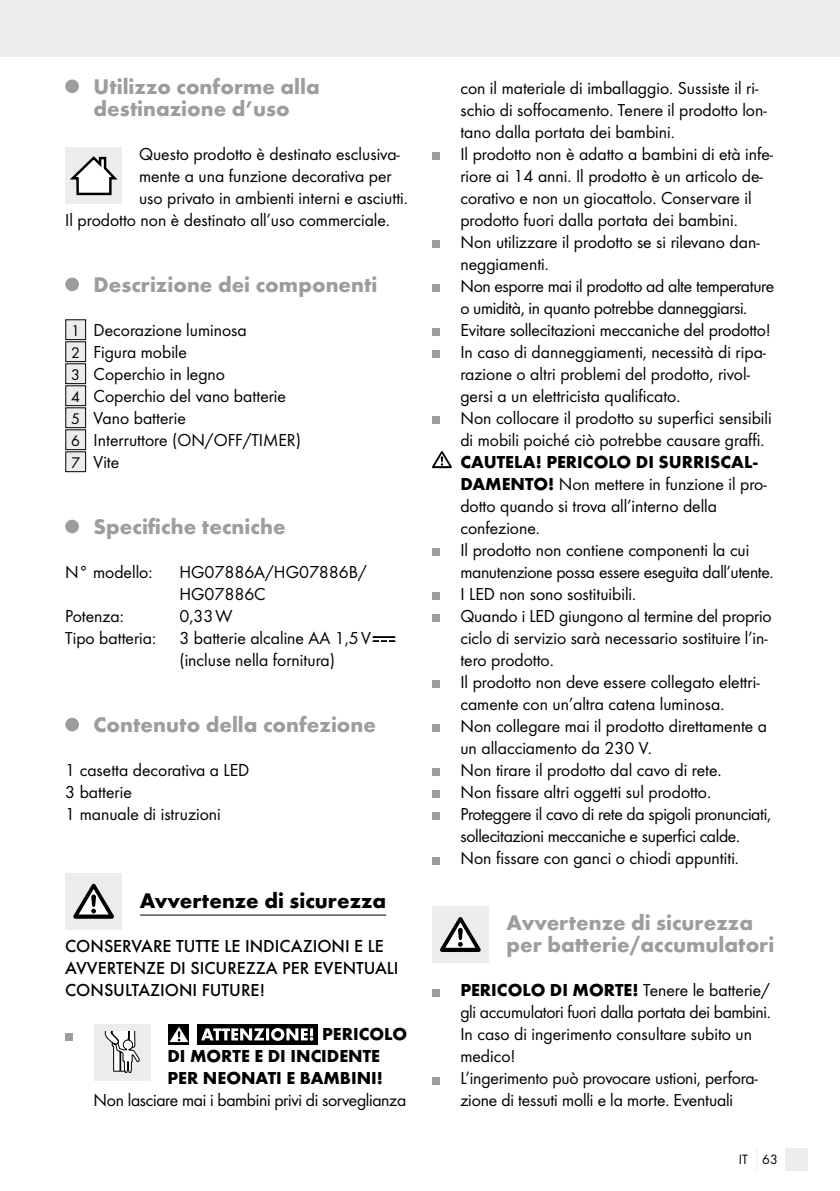
<style>
.page{position:relative;width:840px;height:1191px;background:#fff}
.page>*{position:absolute;margin:0;border:0;box-sizing:border-box;transform-origin:0 0}
.t1{font:700 22px/22px "Futura";color:#9c9d9d}
.t2{font:700 22px "Futura";color:#000}
.t3{font:18px/22px "Futura Boo";color:#000}
.t4{font:500 18px/22px "Futura";color:#000}
.t5{font:700 18px/22px "Futura";color:#000}
.t6{font:18px "Futura Boo";letter-spacing:-.02em;color:#000}
.t7{font:14px "Futura Boo";color:#000}
.s1{font-size:16px}
.s2{font-family:"Futura";font-weight:700}
</style>
<div class="page">
<div style="left:0;top:0;width:839px;height:57px;background:#ececec"></div>
<div style="left:785px;top:1147px;width:22px;height:23px;background:#ececec"></div>
<hr style="left:65px;top:914px;width:321px;height:1px;background:#000">
<div style="left:65px;top:79px;width:14px;height:14px;background:#9c9d9d;border-radius:50%"></div>
<div style="left:65px;top:147px;width:57px;height:57px;background:#ececec"></div>
<svg style="left:70px;top:156px;width:48px;height:40px"></svg>
<div style="left:65px;top:277px;width:14px;height:14px;background:#9c9d9d;border-radius:50%"></div>
<div style="left:66px;top:320px;width:20px;height:20px;background:#ececec"></div>
<div style="left:65px;top:319px;width:21px;height:21px;border:1px solid #000"></div>
<div style="left:66px;top:342px;width:20px;height:20px;background:#ececec"></div>
<div style="left:65px;top:341px;width:21px;height:21px;border:1px solid #000"></div>
<div style="left:66px;top:364px;width:20px;height:20px;background:#ececec"></div>
<div style="left:65px;top:363px;width:21px;height:21px;border:1px solid #000"></div>
<div style="left:66px;top:386px;width:20px;height:20px;background:#ececec"></div>
<div style="left:65px;top:385px;width:21px;height:21px;border:1px solid #000"></div>
<div style="left:66px;top:408px;width:20px;height:20px;background:#ececec"></div>
<div style="left:65px;top:407px;width:21px;height:21px;border:1px solid #000"></div>
<div style="left:66px;top:430px;width:20px;height:20px;background:#ececec"></div>
<div style="left:65px;top:429px;width:21px;height:21px;border:1px solid #000"></div>
<div style="left:66px;top:452px;width:20px;height:20px;background:#ececec"></div>
<div style="left:65px;top:451px;width:21px;height:21px;border:1px solid #000"></div>
<div style="left:65px;top:519px;width:14px;height:14px;background:#9c9d9d;border-radius:50%"></div>
<svg style="left:373px;top:637px;width:21px;height:5px"></svg>
<div style="left:65px;top:717px;width:14px;height:14px;background:#9c9d9d;border-radius:50%"></div>
<div style="left:122px;top:872px;width:18px;height:57px;background:#fff"></div>
<div style="left:65px;top:873px;width:57px;height:56px;background:#ececec"></div>
<svg style="left:73px;top:883px;width:41px;height:35px"></svg>
<div style="left:65px;top:1032px;width:8px;height:8px;background:#9c9d9d"></div>
<div style="left:94px;top:1024px;width:56px;height:56px;background:#ececec"></div>
<svg style="left:104px;top:1031px;width:36px;height:42px"></svg>
<svg style="left:168px;top:1024px;width:21px;height:20px"></svg>
<svg style="left:169px;top:1026px;width:19px;height:16px"></svg>
<div style="left:197px;top:1024px;width:120px;height:20px;background:#000"></div>
<svg style="left:201px;top:1028px;width:112px;height:12px"></svg>
<div style="left:432px;top:152px;width:7px;height:8px;background:#9c9d9d"></div>
<div style="left:432px;top:240px;width:7px;height:8px;background:#9c9d9d"></div>
<div style="left:432px;top:284px;width:7px;height:8px;background:#9c9d9d"></div>
<div style="left:432px;top:328px;width:7px;height:8px;background:#9c9d9d"></div>
<div style="left:432px;top:350px;width:7px;height:8px;background:#9c9d9d"></div>
<div style="left:432px;top:416px;width:7px;height:8px;background:#9c9d9d"></div>
<svg style="left:432px;top:451px;width:19px;height:17px"></svg>
<div style="left:432px;top:548px;width:7px;height:8px;background:#9c9d9d"></div>
<div style="left:432px;top:592px;width:7px;height:8px;background:#9c9d9d"></div>
<div style="left:432px;top:614px;width:7px;height:8px;background:#9c9d9d"></div>
<div style="left:432px;top:680px;width:7px;height:8px;background:#9c9d9d"></div>
<div style="left:432px;top:724px;width:7px;height:8px;background:#9c9d9d"></div>
<div style="left:432px;top:768px;width:7px;height:8px;background:#9c9d9d"></div>
<div style="left:432px;top:790px;width:7px;height:8px;background:#9c9d9d"></div>
<div style="left:432px;top:812px;width:7px;height:8px;background:#9c9d9d"></div>
<div style="left:432px;top:856px;width:7px;height:8px;background:#9c9d9d"></div>
<div style="left:432px;top:906px;width:56px;height:57px;background:#ececec"></div>
<svg style="left:440px;top:917px;width:40px;height:35px"></svg>
<div style="left:432px;top:988px;width:7px;height:8px;background:#9c9d9d"></div>
<div style="left:432px;top:1076px;width:7px;height:8px;background:#9c9d9d"></div>
<p class="t1" style="left:94px;top:75px;width:227px">Utilizzo conforme alla destinazione d’uso</p>
<p class="t3" style="left:139px;top:143px;width:262px">Questo prodotto è destinato esclusiva-</p>
<p class="t3" style="left:139px;top:165px;width:254px">mente a una funzione decorativa per</p>
<p class="t3" style="left:139px;top:187px;width:270px">uso privato in ambienti interni e asciutti.</p>
<p class="t3" style="left:65px;top:209px;width:326px">Il prodotto non è destinato all’uso commerciale.</p>
<p class="t1" style="left:94px;top:273px;width:285px">Descrizione dei componenti</p>
<p class="t3" style="left:71px;top:319px;width:231px"><span class="s1">1</span> Decorazione luminosa<br><span class="s1">2</span> Figura mobile<br><span class="s1">3</span> Coperchio in legno<br><span class="s1">4</span> Coperchio del vano batterie<br><span class="s1">5</span> Vano batterie<br><span class="s1">6</span> Interruttore (ON/OFF/TIMER)<br><span class="s1">7</span> Vite</p>
<p class="t1" style="left:94px;top:515px;width:193px">Specifiche tecniche</p>
<p class="t3" style="left:65px;top:561px;width:89px">N° modello:</p>
<p class="t3" style="left:179px;top:561px;width:189px">HG07886A/HG07886B/<br>HG07886C</p>
<p class="t3" style="left:65px;top:605px;width:60px">Potenza:</p>
<p class="t3" style="left:179px;top:605px;width:55px">0,33W</p>
<p class="t3" style="left:65px;top:627px;width:92px">Tipo batteria:</p>
<p class="t3" style="left:179px;top:627px;width:193px">3 batterie alcaline AA 1,5V (incluse nella fornitura)</p>
<p class="t1" style="left:94px;top:713px;width:284px">Contenuto della confezione</p>
<p class="t3" style="left:65px;top:759px;width:185px">1 casetta decorativa a LED<br>3 batterie<br>1 manuale di istruzioni</p>
<p class="t2" style="left:140px;top:887px;width:248px">Avvertenze di sicurezza</p>
<p class="t4" style="left:65px;top:935px;width:335px">CONSERVARE TUTTE LE INDICAZIONI E LE<br>AVVERTENZE DI SICUREZZA PER EVENTUALI<br>CONSULTAZIONI FUTURE!</p>
<p class="t5" style="left:167px;top:1023px;width:241px;text-indent:155px">PERICOLO<br>DI MORTE E DI INCIDENTE<br>PER NEONATI E BAMBINI!</p>
<p class="t6" style="left:94px;top:1089px;width:314px">Non lasciare mai i bambini privi di sorveglianza</p>
<p class="t3" style="left:460px;top:77px;width:315px">con il materiale di imballaggio. Sussiste il ri&shy;schio di soffocamento. Tenere il prodotto lon&shy;tano dalla portata dei bambini.<br>Il prodotto non è adatto a bambini di età infe&shy;riore ai 14 anni. Il prodotto è un articolo de&shy;corativo e non un giocattolo. Conservare il prodotto fuori dalla portata dei bambini.<br>Non utilizzare il prodotto se si rilevano dan&shy;neggiamenti.<br>Non esporre mai il prodotto ad alte temperature o umidità, in quanto potrebbe danneggiarsi.<br>Evitare sollecitazioni meccaniche del prodotto!<br>In caso di danneggiamenti, necessità di ripa&shy;razione o altri problemi del prodotto, rivol&shy;gersi a un elettricista qualificato.<br>Non collocare il prodotto su superfici sensibili di mobili poiché ciò potrebbe causare graffi.</p>
<p class="t5" style="left:460px;top:451px;width:299px">CAUTELA! PERICOLO DI SURRISCAL-</p>
<p class="t3" style="left:460px;top:473px;width:314px"><span class="s2">DAMENTO!</span> Non mettere in funzione il pro&shy;dotto quando si trova all’interno della confezione.<br>Il prodotto non contiene componenti la cui manutenzione possa essere eseguita dall’utente.<br>I LED non sono sostituibili.<br>Quando i LED giungono al termine del proprio ciclo di servizio sarà necessario sostituire l’in&shy;tero prodotto.<br>Il prodotto non deve essere collegato elettri&shy;camente con un’altra catena luminosa.<br>Non collegare mai il prodotto direttamente a un allacciamento da 230 V.<br>Non tirare il prodotto dal cavo di rete.<br>Non fissare altri oggetti sul prodotto.<br>Proteggere il cavo di rete da spigoli pronunciati, sollecitazioni meccaniche e superfici calde.<br>Non fissare con ganci o chiodi appuntiti.</p>
<p class="t1" style="left:506px;top:911px;width:269px">Avvertenze di sicurezza per batterie/accumulatori</p>
<p class="t3" style="left:460px;top:979px;width:312px"><span class="s2">PERICOLO DI MORTE!</span> Tenere le batterie/ gli accumulatori fuori dalla portata dei bambini.<br>In caso di ingerimento consultare subito un medico!<br>L’ingerimento può provocare ustioni, perfora&shy;zione di tessuti molli e la morte. Eventuali</p>
<p class="t7" style="left:738px;top:1151px;width:41px">IT 63</p>
</div>
